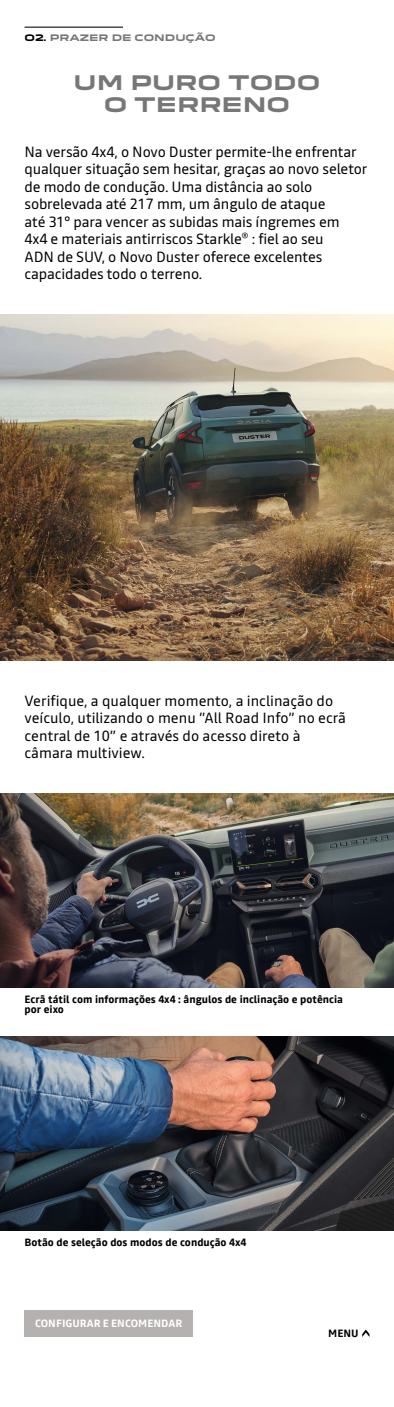
<style>
.page{position:relative;width:394px;height:1407px;background:#fff}
.page>*{position:absolute;margin:0;border:0;box-sizing:border-box;transform-origin:0 0}
.t1{font:700 19.6px/21.3px "Dacia Block Extended";color:#777;text-align:center}
.t2{font:14.7px/17.5px "Read";letter-spacing:-.01em;color:#000}
.t3{font:700 10.5px/10.5px "Read";color:#000}
.t4{font:700 10.5px "Read";color:#fff}
.t5{font:700 8.75px "Dacia Block Extended";color:#777}
.s1{color:#000}
</style>
<div class="page">
<img style="left:0;top:1036px;width:394px;height:193px">
<img style="left:0;top:314px;width:394px;height:346px">
<img style="left:0;top:793px;width:394px;height:193px">
<hr style="left:24px;top:27px;width:99px;height:1px;background:#000">
<div style="left:24px;top:1309px;width:169px;height:27px;background:#b5b1b0"></div>
<svg style="left:362px;top:1329px;width:7px;height:7px"></svg>
<p class="t5" style="left:24px;top:32px;width:192px"><span class="s1">O2.</span> PRAZER DE CONDUÇÃO</p>
<h1 class="t1" style="left:74px;top:73px;width:248px">UM PURO TODO<br>O TERRENO</h1>
<p class="t2" style="left:24px;top:143px;width:344px">Na versão 4x4, o Novo Duster permite-lhe enfrentar qualquer situação sem hesitar, graças ao novo seletor de modo de condução. Uma distância ao solo sobrelevada até 217 mm, um ângulo de ataque<br>até 31° para vencer as subidas mais íngremes em<br>4x4 e materiais antirriscos Starkle<sup>®</sup> : fiel ao seu<br>ADN de SUV, o Novo Duster oferece excelentes capacidades todo o terreno.</p>
<p class="t2" style="left:25px;top:691px;width:323px">Verifique, a qualquer momento, a inclinação do veículo, utilizando o menu ”All Road Info” no ecrã central de 10” e através do acesso direto à câmara multiview.</p>
<p class="t3" style="left:24px;top:993px;width:320px">Ecrã tátil com informações 4x4 : ângulos de inclinação e potência por eixo</p>
<p class="t3" style="left:24px;top:1236px;width:223px">Botão de seleção dos modos de condução 4x4</p>
<p class="t4" style="left:35px;top:1315px;width:149px">CONFIGURAR E ENCOMENDAR</p>
<p class="t3" style="left:328px;top:1327px;width:32px">MENU</p>
</div>
